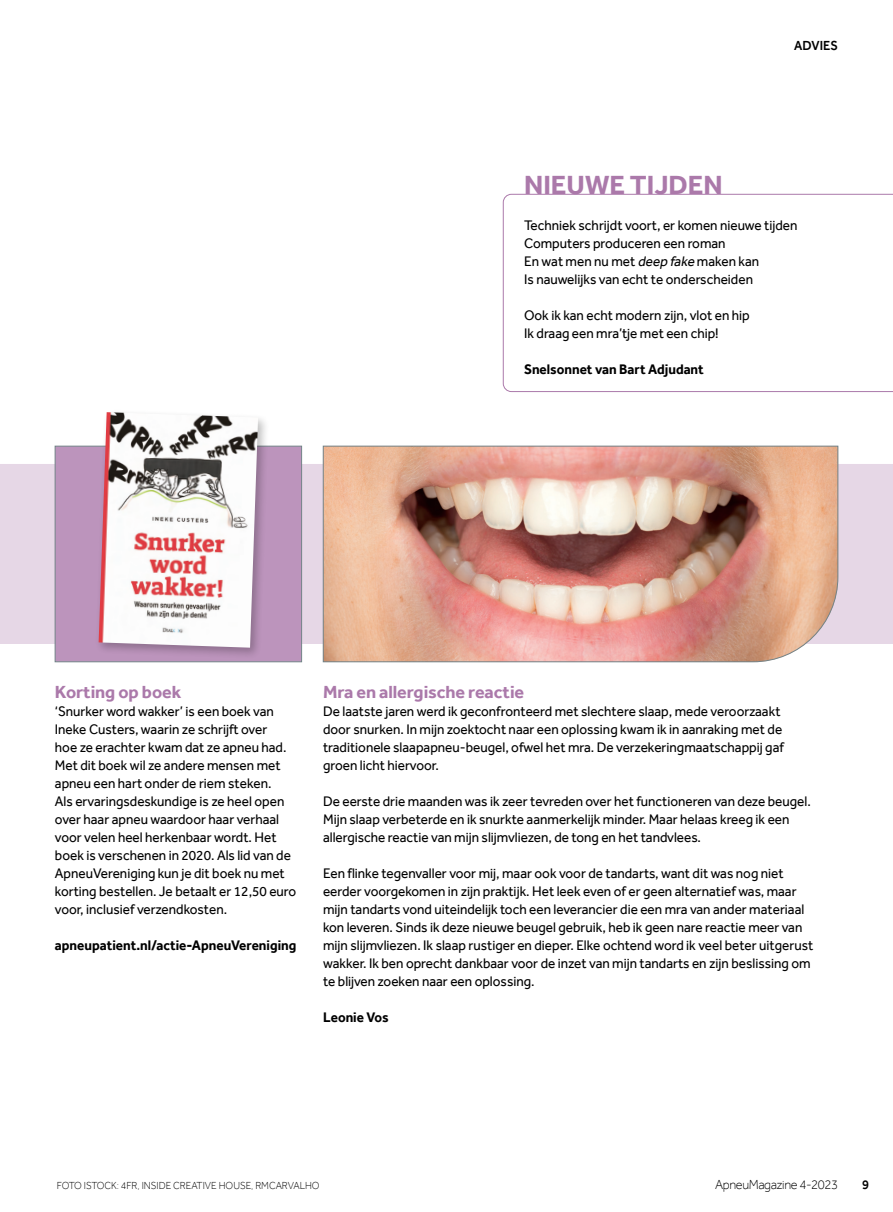
<style>
.page{position:relative;width:893px;height:1212px;background:#fff}
.page>*{position:absolute;margin:0;border:0;box-sizing:border-box;transform-origin:0 0}
.t1{font:700 27px "Effra";color:#ab79aa}
.t2{font:700 18px "Effra";letter-spacing:-.005em;color:#ab79aa}
.t3{font:14.25px/18px "Effra";color:#000;scale:.95 1}
.t4{font:700 14.25px "Effra";color:#000;scale:.95 1}
.t5{font:300 13.5px "Effra";letter-spacing:-.03em;color:#000;scale:.95 1}
.t6{font:500 13.5px "Effra";color:#000;scale:.95 1}
.t7{font:300 10.5px "Effra";color:#000;scale:.95 1}
.s1{font-style:italic}
</style>
<div class="page">
<div style="left:0;top:464px;width:893px;height:180px;background:#e6d7e6"></div>
<svg style="left:502px;top:194px;width:391px;height:198px"></svg>
<div style="left:55px;top:446px;width:247px;height:216px;background:#bc94bc;border:1px solid #738388"></div>
<img style="left:323px;top:446px;width:515px;height:216px">
<div style="left:95px;top:409px;width:175px;height:251px;background:#000;opacity:.25"></div>
<img style="left:99px;top:412px;width:159px;height:236px">
<h1 class="t1" style="left:524px;top:168px;width:200px">NIEUWE TIJDEN</h1>
<p class="t6" style="left:794px;top:37px;width:48px">ADVIES</p>
<p class="t3" style="left:524px;top:216px;width:289px">Techniek schrijdt voort, er komen nieuwe tijden Computers produceren een roman<br>En wat men nu met <span class="s1">deep fake</span> maken kan<br>Is nauwelijks van echt te onderscheiden</p>
<p class="t3" style="left:524px;top:306px;width:239px">Ook ik kan echt modern zijn, vlot en hip<br>Ik draag een mra’tje met een chip!</p>
<p class="t4" style="left:524px;top:360px;width:191px">Snelsonnet van Bart Adjudant</p>
<p class="t2" style="left:55px;top:681px;width:128px">Korting op boek</p>
<p class="t3" style="left:55px;top:702px;width:256px">‘Snurker word wakker’ is een boek van Ineke Custers, waarin ze schrijft over<br>hoe ze erachter kwam dat ze apneu had.<br>Met dit boek wil ze andere mensen met apneu een hart onder de riem steken.<br>Als ervaringsdeskundige is ze heel open over haar apneu waardoor haar verhaal voor velen heel herkenbaar wordt. Het boek is verschenen in 2020. Als lid van de ApneuVereniging kun je dit boek nu met korting bestellen. Je betaalt er 12,50 euro voor, inclusief verzendkosten.</p>
<p class="t4" style="left:55px;top:936px;width:256px">apneupatient.nl/actie-ApneuVereniging</p>
<p class="t2" style="left:323px;top:681px;width:203px">Mra en allergische reactie</p>
<p class="t3" style="left:323px;top:702px;width:487px">De laatste jaren werd ik geconfronteerd met slechtere slaap, mede veroorzaakt door snurken. In mijn zoektocht naar een oplossing kwam ik in aanraking met de traditionele slaapapneu-beugel, ofwel het mra. De verzekeringmaatschappij gaf groen licht hiervoor.</p>
<p class="t3" style="left:323px;top:792px;width:515px">De eerste drie maanden was ik zeer tevreden over het functioneren van deze beugel.<br>Mijn slaap verbeterde en ik snurkte aanmerkelijk minder. Maar helaas kreeg ik een allergische reactie van mijn slijmvliezen, de tong en het tandvlees.</p>
<p class="t3" style="left:323px;top:864px;width:517px">Een flinke tegenvaller voor mij, maar ook voor de tandarts, want dit was nog niet eerder voorgekomen in zijn praktijk. Het leek even of er geen alternatief was, maar mijn tandarts vond uiteindelijk toch een leverancier die een mra van ander materiaal kon leveren. Sinds ik deze nieuwe beugel gebruik, heb ik geen nare reactie meer van mijn slijmvliezen. Ik slaap rustiger en dieper. Elke ochtend word ik veel beter uitgerust wakker. Ik ben oprecht dankbaar voor de inzet van mijn tandarts en zijn beslissing om te blijven zoeken naar een oplossing.</p>
<p class="t4" style="left:323px;top:1008px;width:71px">Leonie Vos</p>
<p class="t7" style="left:57px;top:1179px;width:278px">FOTO ISTOCK: 4FR, INSIDE CREATIVE HOUSE, RMCARVALHO</p>
<p class="t5" style="left:715px;top:1176px;width:131px">ApneuMagazine 4-2023</p>
<p class="t6" style="left:862px;top:1176px;width:9px">9</p>
</div>
